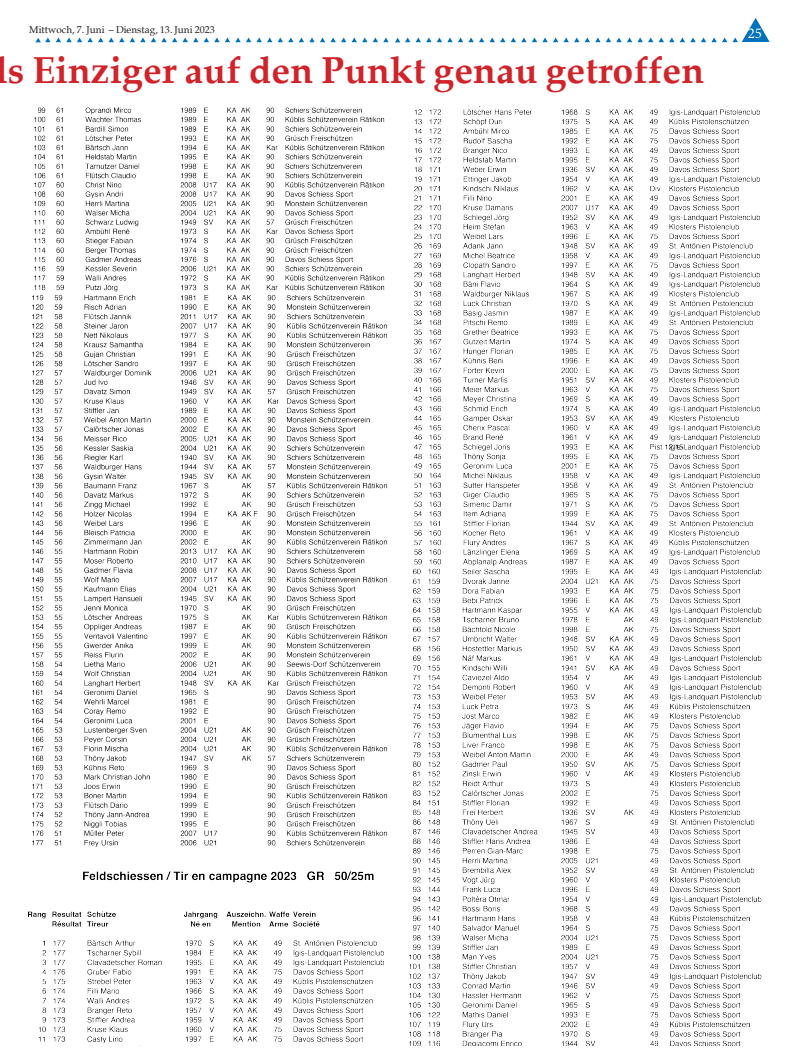
<style>
.page{position:relative;width:798px;height:1063px;background:#fff}
.page>*{position:absolute;margin:0;border:0;box-sizing:border-box;transform-origin:0 0}
.t1{font:700 37.5px "Palatia";color:#d1232a}
.t2{font:15px "Minion Pro";color:#fff}
.t3{font:10px "Palatia";color:#231f20}
</style>
<div class="page">
<svg style="left:669px;top:38px;width:15px;height:4px"></svg>
<svg style="left:595px;top:38px;width:68px;height:4px"></svg>
<svg style="left:574px;top:38px;width:15px;height:4px"></svg>
<svg style="left:500px;top:38px;width:68px;height:4px"></svg>
<svg style="left:479px;top:38px;width:15px;height:4px"></svg>
<svg style="left:690px;top:18px;width:79px;height:24px"></svg>
<svg style="left:395px;top:38px;width:78px;height:4px"></svg>
<svg style="left:320px;top:38px;width:68px;height:4px"></svg>
<svg style="left:225px;top:38px;width:89px;height:4px"></svg>
<svg style="left:130px;top:38px;width:89px;height:4px"></svg>
<svg style="left:35px;top:38px;width:89px;height:4px"></svg>
<img style="left:34px;top:107px;width:351px;height:184px">
<img style="left:32px;top:291px;width:356px;height:556px">
<img style="left:28px;top:871px;width:356px;height:173px">
<img style="left:414px;top:106px;width:346px;height:460px">
<img style="left:409px;top:568px;width:353px;height:477px">
<p class="t3" style="left:29px;top:23px;width:187px">Mittwoch, 7. Juni – Dienstag, 13. Juni 2023</p>
<h1 class="t1" style="left:-5px;top:48px;width:710px">ls Einziger auf den Punkt genau getroffen</h1>
<h2 class="t2" style="left:747px;top:23px;width:16px">25</h2>
</div>
